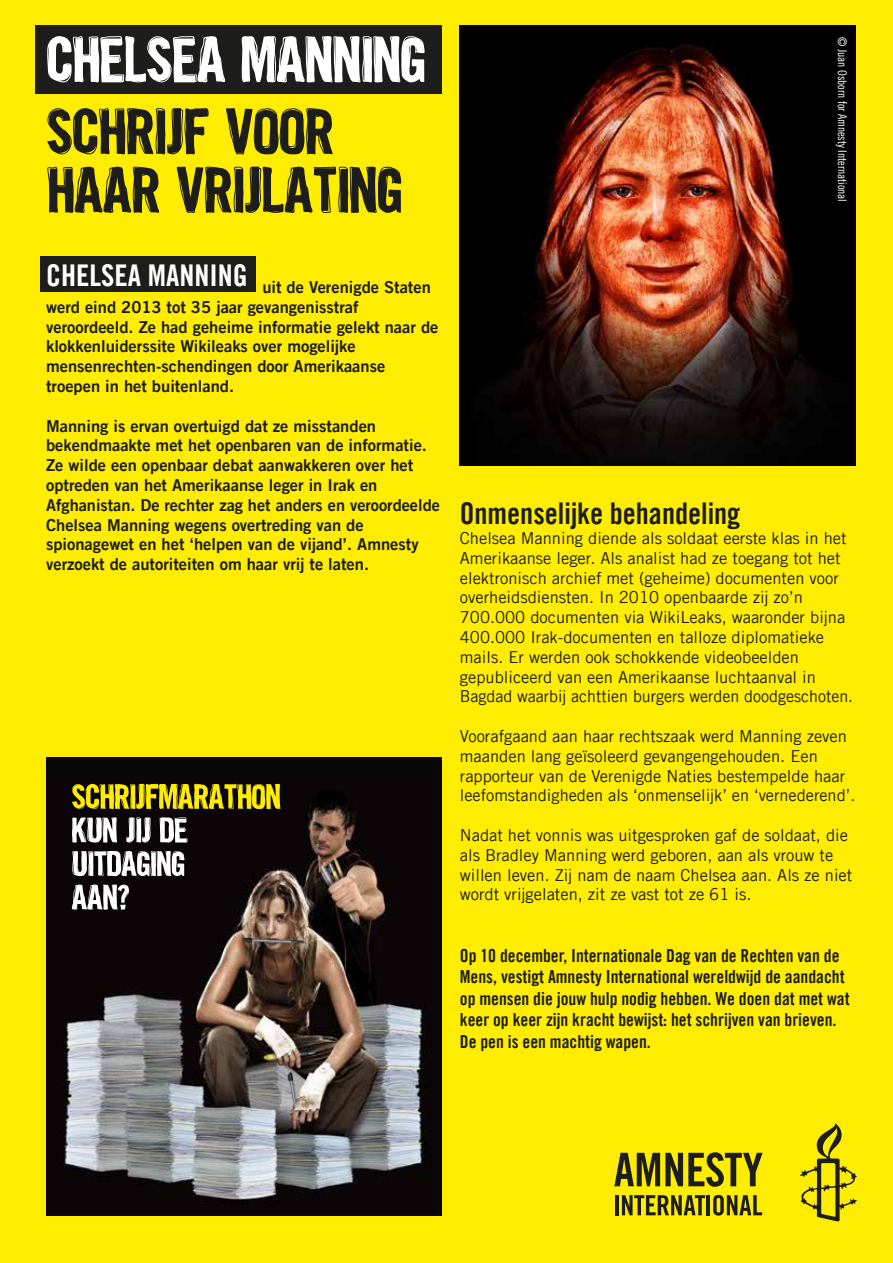
<style>
.page{position:relative;width:893px;height:1263px;background:#ffed00}
.page>*{position:absolute;margin:0;border:0;box-sizing:border-box;transform-origin:0 0}
.t1{font:30px "Amnesty Trade Gothic Bd Cn 20";color:#1d1d1b}
.t2{font:18px/21.6px "Amnesty Trade Gothic Bd Cn 20";color:#1d1d1b}
.t3{font:16.5px/19.8px "Amnesty Trade Gothic";color:#1d1d1b}
.t4{font:16.5px/19.8px "Amnesty Trade Gothic Bd 2";color:#1d1d1b}
.t5{font:12px "Amnesty Trade Gothic Cn 18";letter-spacing:-.005em;color:#fff}
</style>
<div class="page">
<img style="left:460px;top:25px;width:396px;height:441px">
<div style="left:46px;top:757px;width:396px;height:458px;background:#080707"></div>
<img style="left:63px;top:783px;width:363px;height:419px">
<hr style="left:615px;top:1195px;width:4px;height:20px;background:#1d1d1b">
<svg style="left:622px;top:1195px;width:83px;height:20px"></svg>
<hr style="left:707px;top:1195px;width:3px;height:20px;background:#1d1d1b">
<svg style="left:713px;top:1195px;width:49px;height:20px"></svg>
<svg style="left:614px;top:1152px;width:149px;height:35px"></svg>
<svg style="left:800px;top:1123px;width:57px;height:98px"></svg>
<div style="left:40px;top:256px;width:215px;height:36px;background:#1d1d1b"></div>
<div style="left:36px;top:25px;width:406px;height:68px;background:#1d1d1b"></div>
<svg style="left:47px;top:167px;width:354px;height:46px"></svg>
<svg style="left:47px;top:108px;width:285px;height:46px"></svg>
<svg style="left:47px;top:36px;width:378px;height:46px"></svg>
<svg style="left:72px;top:884px;width:57px;height:26px"></svg>
<svg style="left:72px;top:851px;width:112px;height:25px"></svg>
<svg style="left:72px;top:817px;width:115px;height:25px"></svg>
<svg style="left:72px;top:784px;width:208px;height:25px"></svg>
<p class="t5" style="left:849px;top:37px;width:166px;rotate:90deg">© Juan Osborn for Amnesty International</p>
<p class="t4" style="left:46px;top:277px;width:394px"><sup>CHELSEA</sup> <sup>MANNING</sup> uit de Verenigde Staten werd eind 2013 tot 35 jaar gevangenisstraf veroordeeld. Ze had geheime informatie gelekt naar de klokkenluiderssite Wikileaks over mogelijke mensenrechten-schendingen door Amerikaanse troepen in het buitenland.</p>
<p class="t4" style="left:46px;top:416px;width:395px">Manning is ervan overtuigd dat ze misstanden bekendmaakte met het openbaren van de informatie.<br>Ze wilde een openbaar debat aanwakkeren over het optreden van het Amerikaanse leger in Irak en Afghanistan. De rechter zag het anders en veroordeelde Chelsea Manning wegens overtreding van de spionagewet en het ‘helpen van de vijand’. Amnesty verzoekt de autoriteiten om haar vrij te laten.</p>
<h1 class="t1" style="left:460px;top:495px;width:282px">Onmenselijke behandeling</h1>
<p class="t3" style="left:460px;top:528px;width:395px">Chelsea Manning diende als soldaat eerste klas in het Amerikaanse leger. Als analist had ze toegang tot het elektronisch archief met (geheime) documenten voor overheidsdiensten. In 2010 openbaarde zij zo’n 700.000 documenten via WikiLeaks, waaronder bijna 400.000 Irak-documenten en talloze diplomatieke mails. Er werden ook schokkende videobeelden gepubliceerd van een Amerikaanse luchtaanval in Bagdad waarbij achttien burgers werden doodgeschoten.</p>
<p class="t3" style="left:460px;top:726px;width:397px">Voorafgaand aan haar rechtszaak werd Manning zeven maanden lang geïsoleerd gevangengehouden. Een rapporteur van de Verenigde Naties bestempelde haar leefomstandigheden als ‘onmenselijk’ en ‘vernederend’.</p>
<p class="t3" style="left:460px;top:825px;width:394px">Nadat het vonnis was uitgesproken gaf de soldaat, die als Bradley Manning werd geboren, aan als vrouw te willen leven. Zij nam de naam Chelsea aan. Als ze niet wordt vrijgelaten, zit ze vast tot ze 61 is.</p>
<p class="t2" style="left:460px;top:944px;width:391px">Op 10 december, Internationale Dag van de Rechten van de Mens, vestigt Amnesty International wereldwijd de aandacht op mensen die jouw hulp nodig hebben. We doen dat met wat keer op keer zijn kracht bewijst: het schrijven van brieven.<br>De pen is een machtig wapen.</p>
</div>
